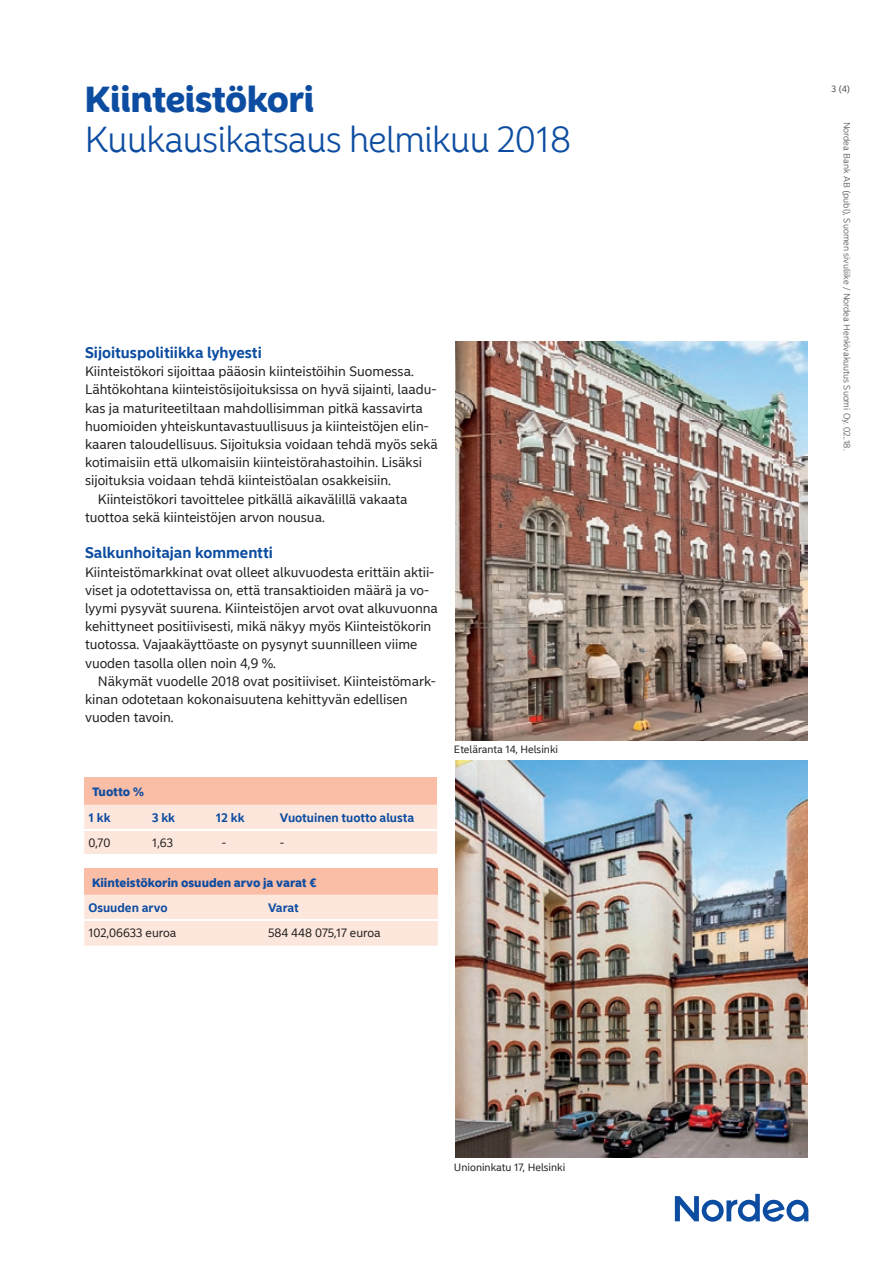
<style>
.page{position:relative;width:893px;height:1263px;background:#fff}
.page>*{position:absolute;margin:0;border:0;box-sizing:border-box;transform-origin:0 0}
.t1{font:300 36px "Nordea Sans Large";color:#0d4da1}
.t2{font:900 36px "Nordea Sans Large";color:#0d4da1}
.t3{font:700 15px "Nordea Sans Small";color:#0d4da1}
.t4{font:13.5px/18.1px "Nordea Sans Small";color:#231f20}
.t5{font:700 12px "Nordea Sans Small";color:#0d4da1}
.t6{font:900 12px "Nordea Sans Small";color:#0d4da1}
.t7{font:12px "Nordea Sans Small";color:#231f20}
.t8{font:10.5px "Nordea Sans Small";color:#231f20}
.t9{font:300 9px "Nordea Sans Small";color:#4b4c4d}
.t10{font:9px "Nordea Sans Small";color:#4b4c4d}
</style>
<div class="page">
<svg style="left:675px;top:1194px;width:133px;height:28px"></svg>
<div style="left:84px;top:777px;width:353px;height:28px;background:#fabda6"></div>
<div style="left:84px;top:805px;width:353px;height:49px;background:#fde7dc"></div>
<hr style="left:84px;top:829px;width:64px;height:2px;background:#fff">
<hr style="left:148px;top:829px;width:64px;height:2px;background:#fff">
<hr style="left:212px;top:829px;width:64px;height:2px;background:#fff">
<hr style="left:276px;top:829px;width:161px;height:2px;background:#fff">
<div style="left:84px;top:868px;width:354px;height:27px;background:#fabda6"></div>
<div style="left:84px;top:895px;width:354px;height:51px;background:#fde7dc"></div>
<hr style="left:84px;top:919px;width:180px;height:2px;background:#fff">
<hr style="left:264px;top:919px;width:174px;height:2px;background:#fff">
<img style="left:455px;top:341px;width:353px;height:399px">
<img style="left:455px;top:760px;width:353px;height:398px">
<h1 class="t2" style="left:85px;top:77px;width:231px">Kiinteistökori</h1>
<h1 class="t1" style="left:85px;top:118px;width:487px">Kuukausikatsaus helmikuu 2018</h1>
<p class="t3" style="left:85px;top:343px;width:178px">Sijoituspolitiikka lyhyesti</p>
<p class="t4" style="left:85px;top:363px;width:330px">Kiinteistökori sijoittaa pääosin kiinteistöihin Suomessa.</p>
<p class="t4" style="left:85px;top:381px;width:353px">Lähtökohtana kiinteistösijoituksissa on hyvä sijainti, laadu-</p>
<p class="t4" style="left:85px;top:399px;width:339px">kas ja maturiteetiltaan mahdollisimman pitkä kassavirta</p>
<p class="t4" style="left:85px;top:417px;width:345px">huomioiden yhteiskuntavastuullisuus ja kiinteistöjen elin-</p>
<p class="t4" style="left:85px;top:435px;width:354px">kaaren taloudellisuus. Sijoituksia voidaan tehdä myös sekä</p>
<p class="t4" style="left:85px;top:454px;width:339px">kotimaisiin että ulkomaisiin kiinteistörahastoihin. Lisäksi</p>
<p class="t4" style="left:85px;top:472px;width:307px">sijoituksia voidaan tehdä kiinteistöalan osakkeisiin.</p>
<p class="t4" style="left:98px;top:490px;width:311px">Kiinteistökori tavoittelee pitkällä aikavälillä vakaata</p>
<p class="t4" style="left:85px;top:508px;width:241px">tuottoa sekä kiinteistöjen arvon nousua.</p>
<p class="t3" style="left:85px;top:544px;width:189px">Salkunhoitajan kommentti</p>
<p class="t4" style="left:85px;top:563px;width:354px">Kiinteistömarkkinat ovat olleet alkuvuodesta erittäin aktii&shy;viset ja odotettavissa on, että transaktioiden määrä ja vo&shy;lyymi pysyvät suurena. Kiinteistöjen arvot ovat alkuvuonna kehittyneet positiivisesti, mikä näkyy myös Kiinteistökorin tuotossa. Vajaakäyttöaste on pysynyt suunnilleen viime vuoden tasolla ollen noin 4,9 %.</p>
<p class="t4" style="left:85px;top:672px;width:352px;text-indent:13px">Näkymät vuodelle 2018 ovat positiiviset. Kiinteistömark&shy;kinan odotetaan kokonaisuutena kehittyvän edellisen vuoden tavoin.</p>
<p class="t6" style="left:92px;top:784px;width:53px">Tuotto %</p>
<p class="t5" style="left:88px;top:810px;width:24px">1 kk</p>
<p class="t5" style="left:152px;top:810px;width:24px">3 kk</p>
<p class="t5" style="left:216px;top:810px;width:30px">12 kk</p>
<p class="t5" style="left:280px;top:810px;width:136px">Vuotuinen tuotto alusta</p>
<p class="t7" style="left:88px;top:835px;width:24px">0,70</p>
<p class="t7" style="left:152px;top:835px;width:22px">1,63</p>
<p class="t7" style="left:222px;top:835px;width:6px">-</p>
<p class="t7" style="left:280px;top:835px;width:6px">-</p>
<p class="t6" style="left:92px;top:875px;width:226px">Kiinteistökorin osuuden arvo ja varat €</p>
<p class="t5" style="left:88px;top:900px;width:81px">Osuuden arvo</p>
<p class="t5" style="left:268px;top:900px;width:32px">Varat</p>
<p class="t7" style="left:88px;top:926px;width:89px">102,06633 euroa</p>
<p class="t7" style="left:268px;top:926px;width:114px">584 448 075,17 euroa</p>
<p class="t8" style="left:454px;top:743px;width:106px">Eteläranta 14, Helsinki</p>
<p class="t8" style="left:454px;top:1161px;width:113px">Unioninkatu 17, Helsinki</p>
<p class="t10" style="left:832px;top:83px;width:20px">3 (4)</p>
<p class="t9" style="left:852px;top:122px;width:330px;rotate:90deg">Nordea Bank AB (publ), Suomen sivuliike / Nordea Henkivakuutus Suomi Oy. 02..18.</p>
</div>
